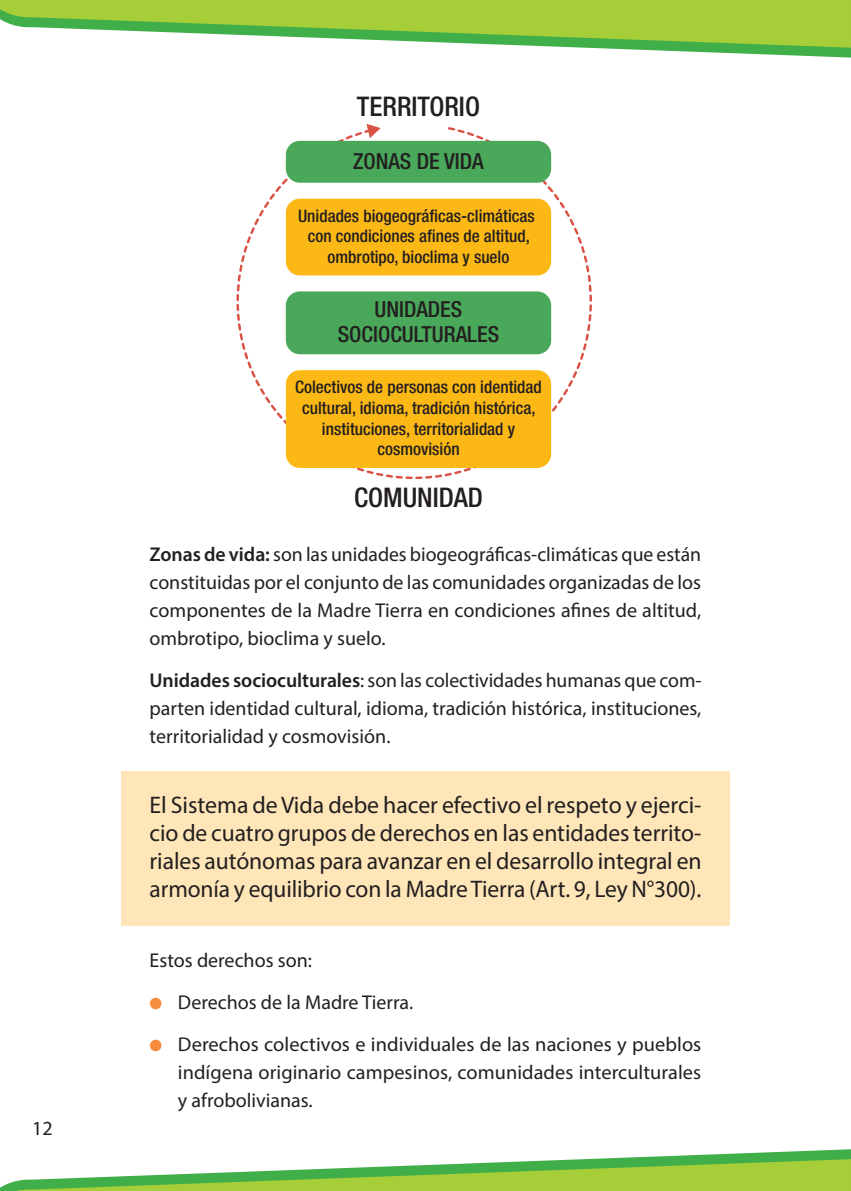
<style>
.page{position:relative;width:851px;height:1191px;background:#fff}
.page>*{position:absolute;margin:0;border:0;box-sizing:border-box;transform-origin:0 0}
.t1{font:500 condensed 27px "Helvetica Neue LT Std";color:#231f20}
.Resaltados{font:24px/28px "Myriad Pro";letter-spacing:-.005em;color:#231f20;text-align:justify}
.t2{font:500 condensed 22.2px/24.6px "Helvetica Neue LT Std";color:#231f20;text-align:center}
._01_Cuerpo_1er_N{font:20px/28px "Myriad Pro";color:#231f20;text-align:justify}
.t3{font:500 condensed 17.2px/20.6px "Helvetica Neue LT Std";color:#231f20;text-align:center}
.s1{font-weight:600}
.s2{color:#f58c3d}
</style>
<div class="page">
<svg style="left:594px;top:48px;width:256px;height:10px"></svg>
<svg style="left:0;top:0;width:850px;height:48px;fill:#a6ce39"></svg>
<svg style="left:0;top:1149px;width:851px;height:42px"></svg>
<div style="left:121px;top:771px;width:608px;height:154px;background:#fee6b9"></div>
<svg style="left:236px;top:127px;width:356px;height:353px"></svg>
<svg style="left:366px;top:124px;width:14px;height:14px"></svg>
<div style="left:286px;top:141px;width:265px;height:42px;background:#49a859;border-radius:14px"></div>
<div style="left:286px;top:291px;width:265px;height:63px;background:#49a859;border-radius:14px"></div>
<div style="left:286px;top:199px;width:265px;height:76px;background:#fcb814;border-radius:14px"></div>
<div style="left:286px;top:370px;width:265px;height:98px;background:#fcb814;border-radius:14px"></div>
<svg style="left:850px;top:0;width:1px;height:48px"></svg>
<p class="_01_Cuerpo_1er_N" style="left:32px;top:1114px;width:22px">12</p>
<p class="t1" style="left:357px;top:90px;width:125px">TERRITORIO</p>
<p class="t2" style="left:353px;top:149px;width:132px">ZONAS DE VIDA</p>
<p class="t3" style="left:298px;top:205px;width:238px">Unidades biogeográficas-climáticas con condiciones afines de altitud, ombrotipo, bioclima y suelo</p>
<p class="t2" style="left:338px;top:297px;width:163px">UNIDADES<br>SOCIOCULTURALES</p>
<p class="t3" style="left:295px;top:377px;width:248px">Colectivos de personas con identidad cultural, idioma, tradición histórica, instituciones, territorialidad y cosmovisión</p>
<p class="t1" style="left:354px;top:481px;width:130px">COMUNIDAD</p>
<p class="_01_Cuerpo_1er_N" style="left:149px;top:540px;width:553px"><span class="s1">Zonas de vida:</span> son las unidades biogeográficas-climáticas que están constituidas por el conjunto de las comunidades organizadas de los componentes de la Madre Tierra en condiciones afines de altitud, ombrotipo, bioclima y suelo.</p>
<p class="_01_Cuerpo_1er_N" style="left:149px;top:666px;width:553px"><span class="s1">Unidades socioculturales</span>: son las colectividades humanas que com&shy;parten identidad cultural, idioma, tradición histórica, instituciones, territorialidad y cosmovisión.</p>
<p class="Resaltados" style="left:149px;top:791px;width:553px">El Sistema de Vida debe hacer efectivo el respeto y ejerci&shy;cio de cuatro grupos de derechos en las entidades territo&shy;riales autónomas para avanzar en el desarrollo integral en armonía y equilibrio con la Madre Tierra (Art. 9, Ley N°300).</p>
<p class="_01_Cuerpo_1er_N" style="left:149px;top:946px;width:164px">Estos derechos son:</p>
<p class="_01_Cuerpo_1er_N" style="left:149px;top:988px;width:265px"><span class="s2">●</span> Derechos de la Madre Tierra.</p>
<p class="_01_Cuerpo_1er_N" style="left:178px;top:1030px;width:525px;text-indent:-28px"><span class="s2">●</span> Derechos colectivos e individuales de las naciones y pueblos indígena originario campesinos, comunidades interculturales y afrobolivianas.</p>
</div>
